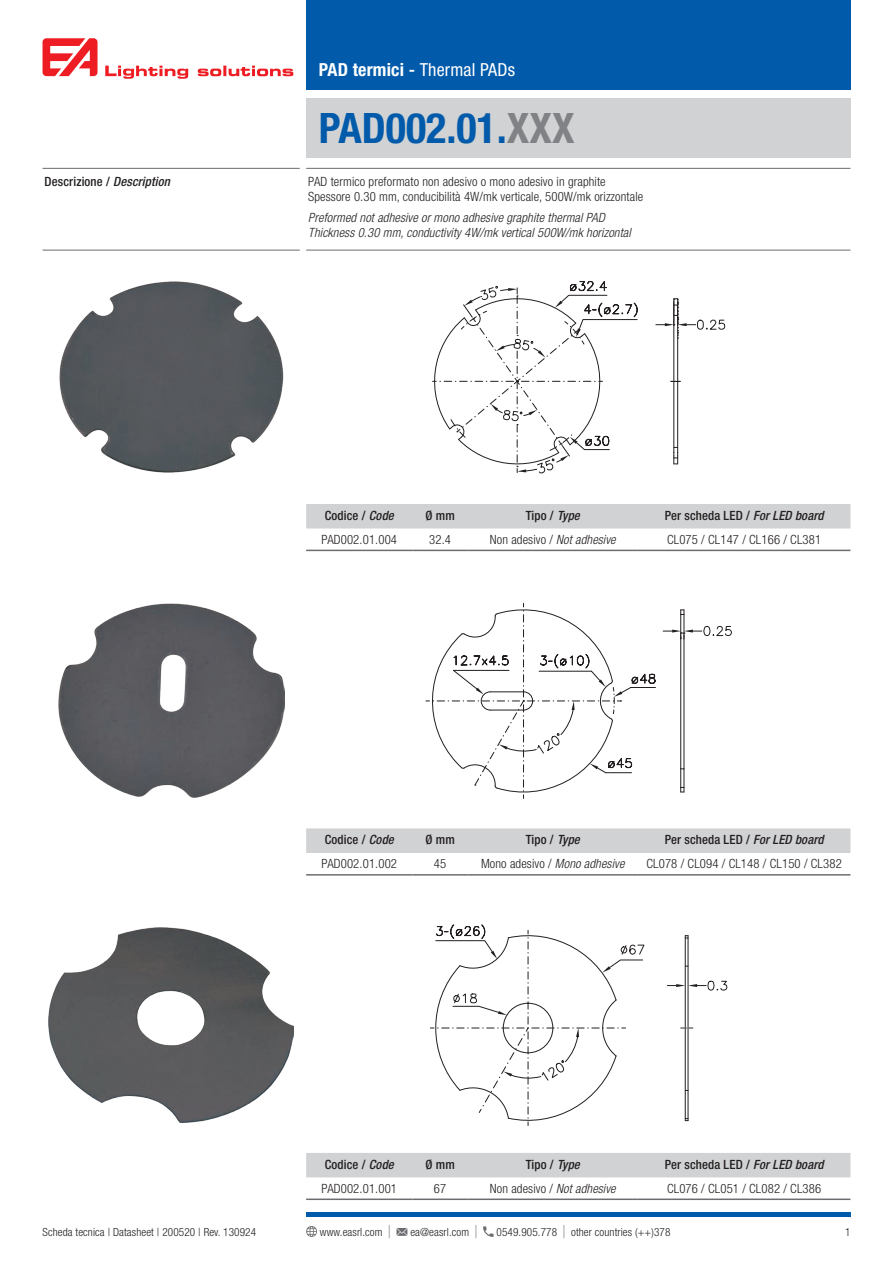
<style>
.page{position:relative;width:893px;height:1263px;background:#fff}
.page>*{position:absolute;margin:0;border:0;box-sizing:border-box;transform-origin:0 0}
.t1{font:700 condensed 42px "Helvetica Neue LT Std";color:#015aaa}
.t2{font:condensed 18px "Helvetica Neue LT Std";letter-spacing:.01em;color:#fff}
.t3{font:300 condensed 12.75px/15px "Helvetica Neue LT Std";letter-spacing:.01em;color:#231f20}
.t4{font:500 condensed 12.75px "Helvetica Neue LT Std";letter-spacing:.01em;color:#231f20}
.t5{font:italic 300 condensed 12.75px/15px "Helvetica Neue LT Std";letter-spacing:.01em;color:#231f20}
.t6{font:300 condensed 11.25px "Helvetica Neue LT Std";letter-spacing:.01em;color:#231f20}
.s1{font-weight:700}
.s2{font-weight:500}
.s3{color:#808285}
.s4{font-style:italic}
.s5{font-size:18px;color:#6c6d70}
</style>
<div class="page">
<div style="left:306px;top:0;width:544px;height:89px;background:#015aaa"></div>
<svg style="left:43px;top:38px;width:55px;height:38px"></svg>
<svg style="left:105px;top:66px;width:188px;height:13px"></svg>
<div style="left:306px;top:98px;width:544px;height:59px;background:#d1d2d4"></div>
<hr style="left:306px;top:1212px;width:544px;height:4px;background:#015aaa">
<svg style="left:306px;top:1226px;width:11px;height:11px"></svg>
<svg style="left:396px;top:1228px;width:11px;height:8px"></svg>
<svg style="left:483px;top:1226px;width:11px;height:11px"></svg>
<img style="left:49px;top:928px;width:245px;height:195px">
<svg style="left:680px;top:935px;width:14px;height:187px"></svg>
<svg style="left:667px;top:980px;width:61px;height:11px"></svg>
<hr style="left:688px;top:936px;width:1px;height:184px;background:#231f20">
<hr style="left:685px;top:936px;width:1px;height:184px;background:#231f20">
<svg style="left:685px;top:935px;width:3px;height:4px"></svg>
<svg style="left:681px;top:1028px;width:12px;height:1px"></svg>
<svg style="left:430px;top:924px;width:215px;height:202px"></svg>
<svg style="left:655px;top:298px;width:71px;height:167px"></svg>
<svg style="left:432px;top:280px;width:206px;height:194px"></svg>
<img style="left:60px;top:282px;width:223px;height:190px">
<hr style="left:43px;top:168px;width:257px;height:1px;background:#6c6d70">
<hr style="left:306px;top:168px;width:544px;height:1px;background:#6c6d70">
<hr style="left:43px;top:250px;width:257px;height:1px;background:#6c6d70">
<hr style="left:306px;top:250px;width:544px;height:1px;background:#6c6d70">
<div style="left:306px;top:504px;width:544px;height:24px;background:#d1d2d4"></div>
<hr style="left:306px;top:550px;width:106px;height:1px;background:#6c6d70">
<hr style="left:412px;top:550px;width:56px;height:1px;background:#6c6d70">
<hr style="left:468px;top:550px;width:170px;height:1px;background:#6c6d70">
<hr style="left:638px;top:550px;width:212px;height:1px;background:#6c6d70">
<div style="left:306px;top:1153px;width:544px;height:24px;background:#d1d2d4"></div>
<hr style="left:306px;top:1198px;width:106px;height:2px;background:#6c6d70">
<hr style="left:412px;top:1198px;width:56px;height:2px;background:#6c6d70">
<hr style="left:468px;top:1198px;width:170px;height:2px;background:#6c6d70">
<hr style="left:638px;top:1198px;width:212px;height:2px;background:#6c6d70">
<div style="left:306px;top:828px;width:544px;height:25px;background:#d1d2d4"></div>
<hr style="left:306px;top:874px;width:106px;height:1px;background:#6c6d70">
<hr style="left:412px;top:874px;width:56px;height:1px;background:#6c6d70">
<hr style="left:468px;top:874px;width:170px;height:1px;background:#6c6d70">
<hr style="left:638px;top:874px;width:212px;height:1px;background:#6c6d70">
<svg style="left:662px;top:609px;width:70px;height:184px"></svg>
<svg style="left:425px;top:602px;width:231px;height:197px"></svg>
<img style="left:58px;top:603px;width:226px;height:194px">
<h2 class="t2" style="left:319px;top:60px;width:198px"><span class="s1">PAD termici</span> <span class="s2">-</span> Thermal PADs</h2>
<h1 class="t1" style="left:319px;top:102px;width:257px">PAD002.01.<span class="s3">XXX</span></h1>
<p class="t4" style="left:45px;top:174px;width:127px">Descrizione / <span class="s4">Description</span></p>
<p class="t3" style="left:308px;top:174px;width:336px">PAD termico preformato non adesivo o mono adesivo in graphite<br>Spessore 0.30 mm, conducibilità 4W/mk verticale, 500W/mk orizzontale</p>
<p class="t5" style="left:308px;top:211px;width:324px">Preformed not adhesive or mono adhesive graphite thermal PAD<br>Thickness 0.30 mm, conductivity 4W/mk vertical 500W/mk horizontal</p>
<p class="t4" style="left:325px;top:508px;width:71px">Codice / <span class="s4">Code</span></p>
<p class="t4" style="left:425px;top:508px;width:31px">Ø mm</p>
<p class="t4" style="left:526px;top:508px;width:56px">Tipo / <span class="s4">Type</span></p>
<p class="t4" style="left:665px;top:508px;width:160px">Per scheda LED / <span class="s4">For LED board</span></p>
<p class="t3" style="left:322px;top:532px;width:77px">PAD002.01.004</p>
<p class="t3" style="left:429px;top:532px;width:23px">32.4</p>
<p class="t3" style="left:490px;top:532px;width:127px">Non adesivo / <span class="s4">Not adhesive</span></p>
<p class="t3" style="left:667px;top:532px;width:156px">CL075 / CL147 / CL166 / CL381</p>
<p class="t4" style="left:325px;top:832px;width:71px">Codice / <span class="s4">Code</span></p>
<p class="t4" style="left:425px;top:832px;width:31px">Ø mm</p>
<p class="t4" style="left:526px;top:832px;width:56px">Tipo / <span class="s4">Type</span></p>
<p class="t4" style="left:665px;top:832px;width:160px">Per scheda LED / <span class="s4">For LED board</span></p>
<p class="t3" style="left:322px;top:856px;width:77px">PAD002.01.002</p>
<p class="t3" style="left:434px;top:856px;width:14px">45</p>
<p class="t3" style="left:481px;top:856px;width:145px">Mono adesivo / <span class="s4">Mono adhesive</span></p>
<p class="t3" style="left:646px;top:856px;width:197px">CL078 / CL094 / CL148 / CL150 / CL382</p>
<p class="t4" style="left:325px;top:1156px;width:71px">Codice / <span class="s4">Code</span></p>
<p class="t4" style="left:425px;top:1156px;width:31px">Ø mm</p>
<p class="t4" style="left:526px;top:1156px;width:56px">Tipo / <span class="s4">Type</span></p>
<p class="t4" style="left:665px;top:1156px;width:160px">Per scheda LED / <span class="s4">For LED board</span></p>
<p class="t3" style="left:322px;top:1181px;width:77px">PAD002.01.001</p>
<p class="t3" style="left:434px;top:1181px;width:14px">67</p>
<p class="t3" style="left:490px;top:1181px;width:127px">Non adesivo / <span class="s4">Not adhesive</span></p>
<p class="t3" style="left:667px;top:1181px;width:156px">CL076 / CL051 / CL082 / CL386</p>
<p class="t6" style="left:43px;top:1225px;width:215px">Scheda tecnica | Datasheet | 200520 | Rev. 130924</p>
<p class="t6" style="left:320px;top:1225px;width:72px">www.easrl.com <span class="s5">|</span></p>
<p class="t6" style="left:410px;top:1225px;width:69px">ea@easrl.com <span class="s5">|</span></p>
<p class="t6" style="left:496px;top:1225px;width:176px">0549.905.778 <span class="s5">|</span> other countries (++)378</p>
<p class="t6" style="left:845px;top:1225px;width:7px">1</p>
</div>
